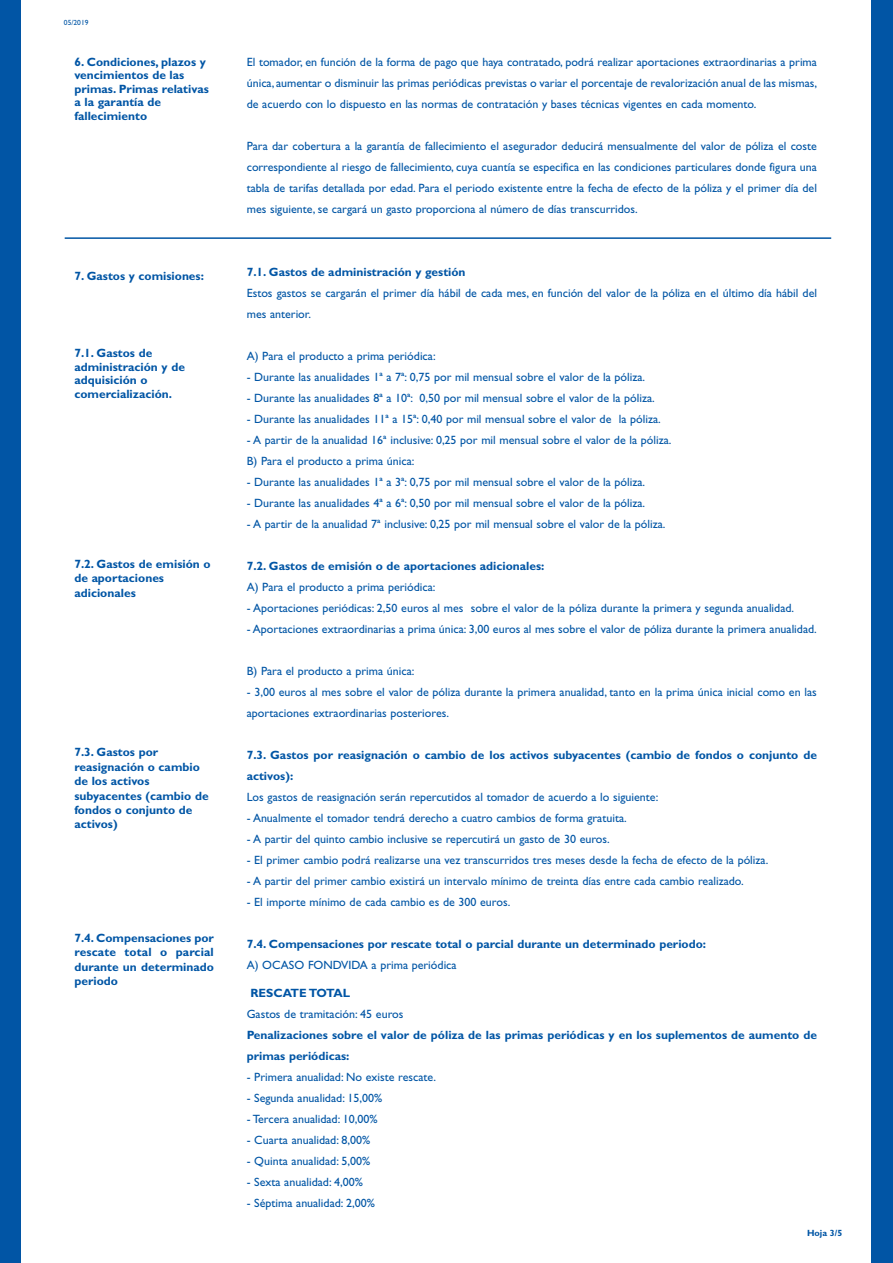
<style>
.page{position:relative;width:893px;height:1263px;background:#fff}
.page>*{position:absolute;margin:0;border:0;box-sizing:border-box;transform-origin:0 0}
.t1{font:12px/21px "Gill Sans";color:#0155a5}
.t2{font:700 12px/14.4px "Gill Sans";color:#0155a5}
.t3{font:700 9px "Gill Sans";color:#0155a5}
.t4{font:7.5px "Gill Sans";color:#0155a5}
</style>
<div class="page">
<div style="left:0;top:0;width:21px;height:1263px;background:#0155a5"></div>
<div style="left:872px;top:0;width:21px;height:1263px;background:#0155a5"></div>
<hr style="left:65px;top:237px;width:766px;height:2px;background:#0155a5">
<p class="t4" style="left:64px;top:19px;width:26px">05/2019</p>
<p class="t2" style="left:74px;top:56px;width:136px;line-height:13.5px">6. Condiciones, plazos y vencimientos de las primas. Primas relativas a la garantía de fallecimiento</p>
<p class="t2" style="left:74px;top:270px;width:131px">7. Gastos y comisiones:</p>
<p class="t2" style="left:74px;top:347px;width:112px;line-height:13.5px">7.1. Gastos de administración y de adquisición o comercialización.</p>
<p class="t2" style="left:74px;top:558px;width:138px">7.2. Gastos de emisión o de aportaciones adicionales</p>
<p class="t2" style="left:74px;top:746px;width:136px">7.3. Gastos por reasignación o cambio de los activos subyacentes (cambio de fondos o conjunto de activos)</p>
<p class="t2" style="left:74px;top:932px;width:141px;text-align:justify">7.4. Compensaciones por rescate total o parcial durante un determinado periodo</p>
<p class="t1" style="left:247px;top:52px;width:572px;text-align:justify">El tomador, en función de la forma de pago que haya contratado, podrá realizar aportaciones extraordinarias a prima única, aumentar o disminuir las primas periódicas previstas o variar el porcentaje de revalorización anual de las mismas, de acuerdo con lo dispuesto en las normas de contratación y bases técnicas vigentes en cada momento.</p>
<p class="t1" style="left:247px;top:136px;width:572px;text-align:justify">Para dar cobertura a la garantía de fallecimiento el asegurador deducirá mensualmente del valor de póliza el coste correspondiente al riesgo de fallecimiento, cuya cuantía se especifica en las condiciones particulares donde figura una tabla de tarifas detallada por edad. Para el periodo existente entre la fecha de efecto de la póliza y el primer día del mes siguiente, se cargará un gasto proporciona al número de días transcurridos.</p>
<p class="t2" style="left:247px;top:265px;width:220px">7.1. Gastos de administración y gestión</p>
<p class="t1" style="left:247px;top:283px;width:572px">Estos gastos se cargarán el primer día hábil de cada mes, en función del valor de la póliza en el último día hábil del mes anterior.</p>
<p class="t1" style="left:247px;top:346px;width:190px">A) Para el producto a prima periódica:</p>
<p class="t1" style="left:247px;top:367px;width:400px">- Durante las anualidades 1ª a 7ª: 0,75 por mil mensual sobre el valor de la póliza.</p>
<p class="t1" style="left:247px;top:388px;width:410px">- Durante las anualidades 8ª a 10ª: 0,50 por mil mensual sobre el valor de la póliza.</p>
<p class="t1" style="left:247px;top:409px;width:416px">- Durante las anualidades 11ª a 15ª: 0,40 por mil mensual sobre el valor de la póliza.</p>
<p class="t1" style="left:247px;top:430px;width:426px">- A partir de la anualidad 16ª inclusive: 0,25 por mil mensual sobre el valor de la póliza.<br>B) Para el producto a prima única:</p>
<p class="t1" style="left:247px;top:472px;width:400px">- Durante las anualidades 1ª a 3ª: 0,75 por mil mensual sobre el valor de la póliza.</p>
<p class="t1" style="left:247px;top:493px;width:400px">- Durante las anualidades 4ª a 6ª: 0,50 por mil mensual sobre el valor de la póliza.</p>
<p class="t1" style="left:247px;top:514px;width:420px">- A partir de la anualidad 7ª inclusive: 0,25 por mil mensual sobre el valor de la póliza.</p>
<p class="t2" style="left:247px;top:559px;width:299px">7.2. Gastos de emisión o de aportaciones adicionales:</p>
<p class="t1" style="left:247px;top:577px;width:190px">A) Para el producto a prima periódica:</p>
<p class="t1" style="left:247px;top:598px;width:549px">- Aportaciones periódicas: 2,50 euros al mes sobre el valor de la póliza durante la primera y segunda anualidad.</p>
<p class="t1" style="left:247px;top:619px;width:572px">- Aportaciones extraordinarias a prima única: 3,00 euros al mes sobre el valor de póliza durante la primera anualidad.</p>
<p class="t1" style="left:247px;top:661px;width:169px">B) Para el producto a prima única:</p>
<p class="t1" style="left:247px;top:682px;width:572px">- 3,00 euros al mes sobre el valor de póliza durante la primera anualidad, tanto en la prima única inicial como en las aportaciones extraordinarias posteriores.</p>
<p class="t2" style="left:247px;top:745px;width:572px;line-height:21px">7.3. Gastos por reasignación o cambio de los activos subyacentes (cambio de fondos o conjunto de activos):</p>
<p class="t1" style="left:247px;top:787px;width:413px">Los gastos de reasignación serán repercutidos al tomador de acuerdo a lo siguiente:</p>
<p class="t1" style="left:247px;top:808px;width:382px">- Anualmente el tomador tendrá derecho a cuatro cambios de forma gratuita.</p>
<p class="t1" style="left:247px;top:829px;width:364px">- A partir del quinto cambio inclusive se repercutirá un gasto de 30 euros.</p>
<p class="t1" style="left:247px;top:850px;width:523px">- El primer cambio podrá realizarse una vez transcurridos tres meses desde la fecha de efecto de la póliza.</p>
<p class="t1" style="left:247px;top:871px;width:499px">- A partir del primer cambio existirá un intervalo mínimo de treinta días entre cada cambio realizado.</p>
<p class="t1" style="left:247px;top:892px;width:265px">- El importe mínimo de cada cambio es de 300 euros.</p>
<p class="t2" style="left:247px;top:937px;width:461px">7.4. Compensaciones por rescate total o parcial durante un determinado periodo:</p>
<p class="t1" style="left:247px;top:955px;width:211px">A) OCASO FONDVIDA a prima periódica</p>
<p class="t2" style="left:250px;top:987px;width:101px">RESCATE TOTAL</p>
<p class="t1" style="left:247px;top:1005px;width:158px">Gastos de tramitación: 45 euros</p>
<p class="t2" style="left:247px;top:1026px;width:572px;line-height:21px">Penalizaciones sobre el valor de póliza de las primas periódicas y en los suplementos de aumento de primas periódicas:</p>
<p class="t1" style="left:247px;top:1068px;width:191px">- Primera anualidad: No existe rescate.</p>
<p class="t1" style="left:247px;top:1089px;width:137px">- Segunda anualidad: 15,00%</p>
<p class="t1" style="left:247px;top:1110px;width:132px">- Tercera anualidad: 10,00%</p>
<p class="t1" style="left:247px;top:1131px;width:125px">- Cuarta anualidad: 8,00%</p>
<p class="t1" style="left:247px;top:1152px;width:125px">- Quinta anualidad: 5,00%</p>
<p class="t1" style="left:247px;top:1173px;width:118px">- Sexta anualidad: 4,00%</p>
<p class="t1" style="left:247px;top:1194px;width:130px">- Séptima anualidad: 2,00%</p>
<p class="t3" style="left:807px;top:1230px;width:37px">Hoja 3/5</p>
</div>
